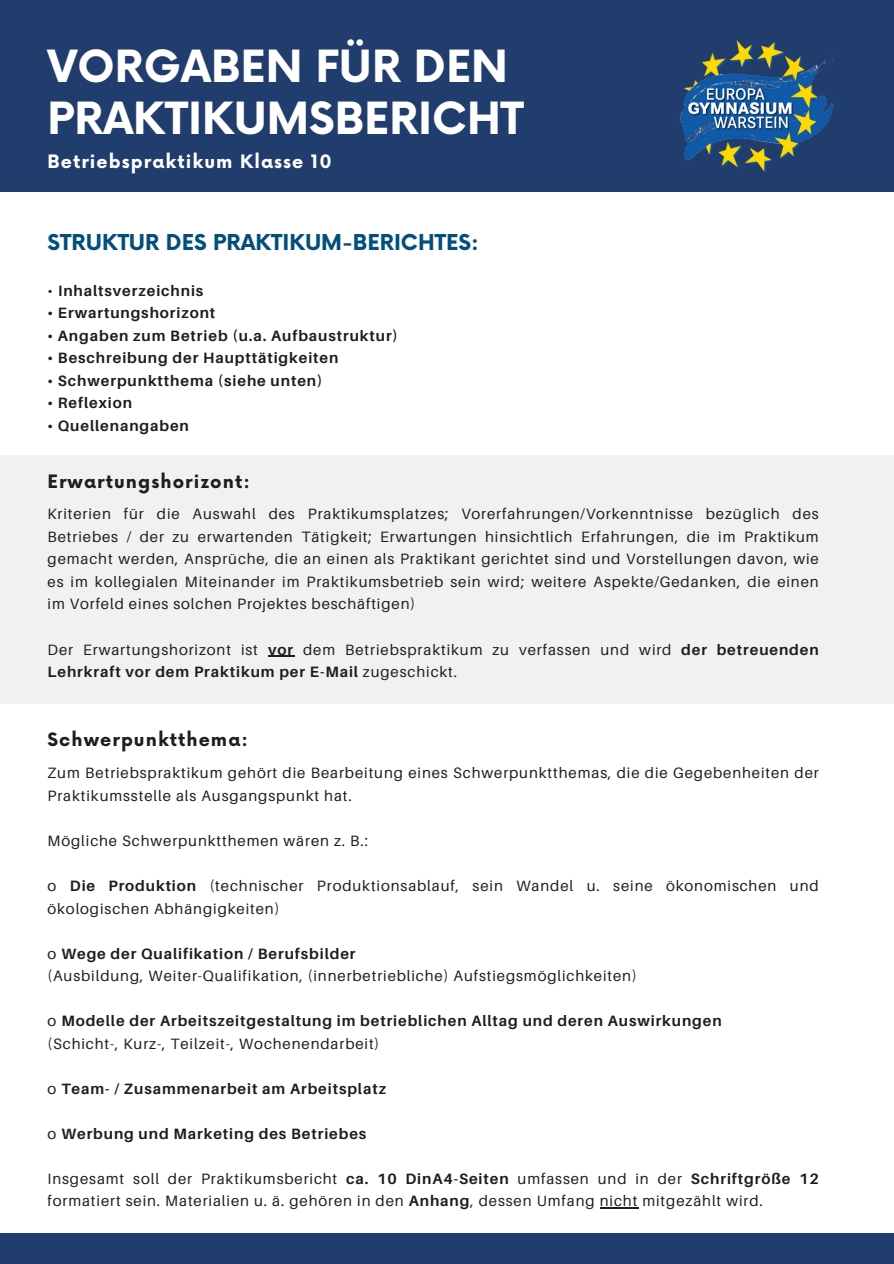
<style>
.page{position:relative;width:894px;height:1264px;background:#fff}
.page>*{position:absolute;margin:0;border:0;box-sizing:border-box;transform-origin:0 0}
.t1{font:700 43.2px/51.9px "Now";color:#fff}
.t2{font:700 21.3px "Now";color:#034e7b}
.t3{font:700 18px "Now";letter-spacing:.06em;color:#1e1e1e}
.t4{font:700 18px "Now";letter-spacing:.06em;color:#fff}
.t5{font:15px/22.5px "Aileron";letter-spacing:.06em;color:#1e1e1e}
.t6{font:700 15px "Aileron";letter-spacing:.06em;color:#1e1e1e}
.s1{font-weight:400}
.s2{font-weight:700}
</style>
<div class="page">
<div style="left:0;top:1232px;width:893px;height:31px;background:#213d6d"></div>
<div style="left:0;top:455px;width:893px;height:248px;background:#f1f1f1"></div>
<div style="left:0;top:0;width:893px;height:192px;background:#213d6d"></div>
<img style="left:680px;top:40px;width:154px;height:133px">
<svg style="left:268px;top:655px;width:26px;height:1px"></svg>
<hr style="left:599px;top:1207px;width:39px;height:1px;background:#1e1e1e">
<p class="t1" style="left:48px;top:43px;width:477px">VORGABEN FÜR DEN<br>PRAKTIKUMSBERICHT</p>
<p class="t4" style="left:48px;top:151px;width:286px">Betriebspraktikum Klasse 10</p>
<h2 class="t2" style="left:48px;top:231px;width:432px">STRUKTUR DES PRAKTIKUM-BERICHTES:</h2>
<p class="t6" style="left:48px;top:281px;width:157px"><span class="s1">•</span> Inhaltsverzeichnis</p>
<p class="t6" style="left:48px;top:303px;width:169px">• Erwartungshorizont</p>
<p class="t6" style="left:48px;top:326px;width:352px">• Angaben zum Betrieb (u.a. Aufbaustruktur)</p>
<p class="t6" style="left:48px;top:348px;width:292px">• Beschreibung der Haupttätigkeiten</p>
<p class="t6" style="left:48px;top:371px;width:276px">• Schwerpunktthema (siehe unten)</p>
<h3 class="t6" style="left:48px;top:393px;width:86px">• Reflexion</h3>
<p class="t6" style="left:48px;top:416px;width:143px">• Quellenangaben</p>
<p class="t3" style="left:48px;top:472px;width:204px">Erwartungshorizont:</p>
<h1 class="t5" style="left:48px;top:502px;width:772px;text-align:justify">Kriterien für die Auswahl des Praktikumsplatzes; Vorerfahrungen/Vorkenntnisse bezüglich des Betriebes / der zu erwartenden Tätigkeit; Erwartungen hinsichtlich Erfahrungen, die im Praktikum gemacht werden, Ansprüche, die an einen als Praktikant gerichtet sind und Vorstellungen davon, wie es im kollegialen Miteinander im Praktikumsbetrieb sein wird; weitere Aspekte/Gedanken, die einen im Vorfeld eines solchen Projektes beschäftigen)</h1>
<h3 class="t5" style="left:48px;top:637px;width:772px">Der Erwartungshorizont ist <span class="s2">vor</span> dem Betriebspraktikum zu verfassen und wird <span class="s2">der betreuenden<br>Lehrkraft vor dem Praktikum per E-Mail</span> zugeschickt.</h3>
<p class="t3" style="left:48px;top:729px;width:202px">Schwerpunktthema:</p>
<p class="t5" style="left:48px;top:761px;width:772px">Zum Betriebspraktikum gehört die Bearbeitung eines Schwerpunktthemas, die die Gegebenheiten der<br>Praktikumsstelle als Ausgangspunkt hat.</p>
<p class="t5" style="left:48px;top:829px;width:322px">Mögliche Schwerpunktthemen wären z. B.:</p>
<p class="t5" style="left:48px;top:874px;width:772px">o <span class="s2">Die Produktion</span> (technischer Produktionsablauf, sein Wandel u. seine ökonomischen und ökologischen Abhängigkeiten)</p>
<p class="t6" style="left:48px;top:944px;width:309px"><span class="s1">o</span> Wege der Qualifikation / Berufsbilder</p>
<p class="t5" style="left:48px;top:964px;width:590px">(Ausbildung, Weiter-Qualifikation, (innerbetriebliche) Aufstiegsmöglichkeiten)</p>
<p class="t6" style="left:48px;top:1011px;width:675px"><span class="s1">o</span> Modelle der Arbeitszeitgestaltung im betrieblichen Alltag und deren Auswirkungen</p>
<p class="t5" style="left:48px;top:1031px;width:333px">(Schicht-, Kurz-, Teilzeit-, Wochenendarbeit)</p>
<p class="t6" style="left:48px;top:1079px;width:340px"><span class="s1">o</span> Team- / Zusammenarbeit am Arbeitsplatz</p>
<p class="t6" style="left:48px;top:1124px;width:320px"><span class="s1">o</span> Werbung und Marketing des Betriebes</p>
<p class="t5" style="left:48px;top:1166px;width:772px">Insgesamt soll der Praktikumsbericht <span class="s2">ca. 10 DinA4-Seiten</span> umfassen und in der <span class="s2">Schriftgröße 12 </span>formatiert sein. Materialien u. ä. gehören in den <span class="s2">Anhang</span>, dessen Umfang nicht mitgezählt wird.</p>
</div>
